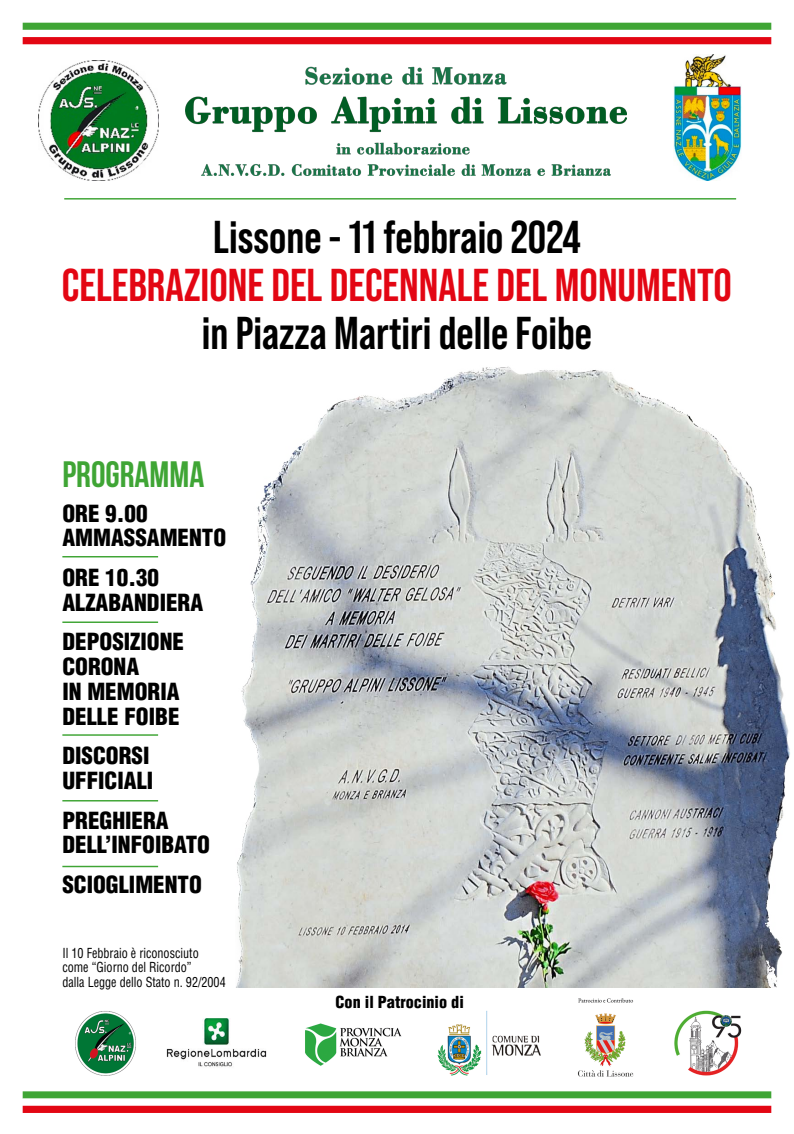
<style>
.page{position:relative;width:794px;height:1134px;background:#fff}
.page>*{position:absolute;margin:0;border:0;box-sizing:border-box;transform-origin:0 0}
.t1{font:700 46px "Bebas Neue Pro";color:#000}
.t2{font:700 46px "Bebas Neue Pro";color:#e30613}
.t3{font:700 36.72px "Bebas Neue";color:#3fa535}
.t4{font:900 condensed 23.04px/24.8px "Helvetica LT Std";color:#000}
.t5{font:900 condensed 16.2px "Helvetica LT Std";color:#000}
.t6{font:condensed 13.52px/14.6px "Helvetica LT Std";color:#000;scale:.9 1}
</style>
<div class="page">
<img style="left:186px;top:66px;width:440px;height:109px">
<img style="left:38px;top:61px;width:120px;height:120px">
<img style="left:673px;top:55px;width:68px;height:126px">
<img style="left:75px;top:999px;width:667px;height:78px">
<img style="left:236px;top:366px;width:554px;height:621px">
<hr style="left:64px;top:198px;width:672px;height:2px;background:#3fa535">
<hr style="left:62px;top:556px;width:96px;height:1px;background:#3fa535">
<hr style="left:62px;top:621px;width:96px;height:2px;background:#3fa535">
<hr style="left:62px;top:734px;width:96px;height:2px;background:#3fa535">
<hr style="left:62px;top:800px;width:96px;height:1px;background:#3fa535">
<hr style="left:62px;top:866px;width:96px;height:1px;background:#3fa535">
<div style="left:23px;top:23px;width:748px;height:7px;background:#3fa535"></div>
<div style="left:23px;top:37px;width:748px;height:7px;background:#e30613"></div>
<div style="left:23px;top:1091px;width:748px;height:7px;background:#3fa535"></div>
<div style="left:23px;top:1106px;width:748px;height:7px;background:#e30613"></div>
<h1 class="t1" style="left:213px;top:211px;width:369px">Lissone - 11 febbraio 2024</h1>
<h1 class="t2" style="left:62px;top:258px;width:671px">CELEBRAZIONE DEL DECENNALE DEL MONUMENTO</h1>
<h1 class="t1" style="left:202px;top:306px;width:392px">in Piazza Martiri delle Foibe</h1>
<h2 class="t3" style="left:62px;top:454px;width:143px">PROGRAMMA</h2>
<p class="t4" style="left:62px;top:500px;width:165px">ORE 9.00<br>AMMASSAMENTO</p>
<p class="t4" style="left:62px;top:565px;width:142px">ORE 10.30<br>ALZABANDIERA</p>
<p class="t4" style="left:62px;top:629px;width:123px">DEPOSIZIONE<br>CORONA<br>IN MEMORIA<br>DELLE FOIBE</p>
<p class="t4" style="left:62px;top:743px;width:92px">DISCORSI<br>UFFICIALI</p>
<p class="t4" style="left:62px;top:807px;width:149px">PREGHIERA<br>DELL’INFOIBATO</p>
<p class="t4" style="left:62px;top:872px;width:141px">SCIOGLIMENTO</p>
<p class="t6" style="left:62px;top:945px;width:183px">Il 10 Febbraio è riconosciuto come “Giorno del Ricordo”<br>dalla Legge dello Stato n. 92/2004</p>
<p class="t5" style="left:335px;top:992px;width:130px">Con il Patrocinio di</p>
</div>
